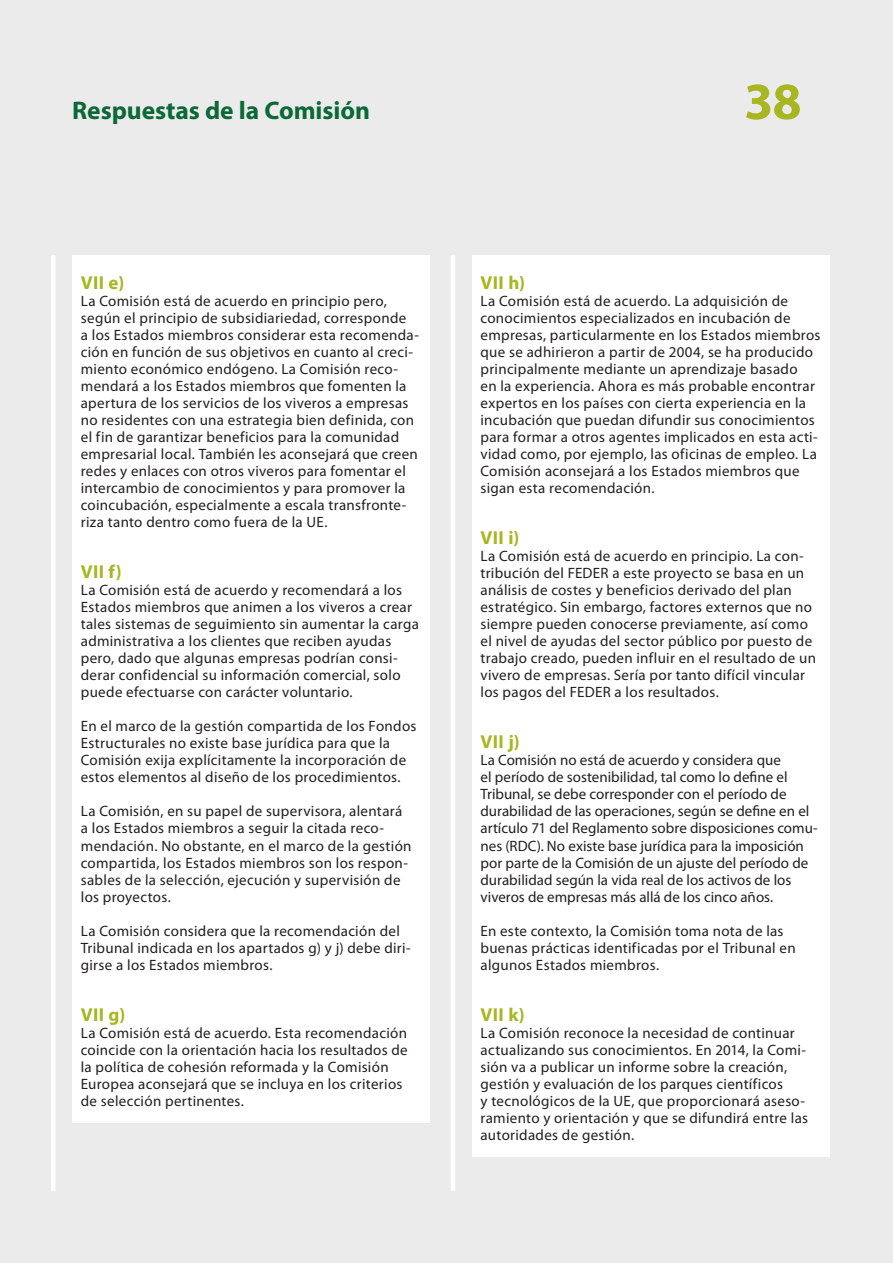
<style>
.page{position:relative;width:893px;height:1263px;background:#ebebeb}
.page>*{position:absolute;margin:0;border:0;box-sizing:border-box;transform-origin:0 0}
.t1{font:700 52.5px "Myriad Pro";color:#a7b621}
.t2{font:700 25.5px "Myriad Pro";letter-spacing:-.005em;color:#0b6938}
.K_03_-_REP_CHIFFRE{font:700 18.75px "Myriad Pro";letter-spacing:.02em;color:#a7b621}
.K_04_-_REP_TEXTE_COU{font:15px/17px "Myriad Pro";letter-spacing:.02em;color:#231f20}
.K_04_-_REP_TEXTE_COU-2{font:15px/17px "Myriad Pro";color:#231f20}
</style>
<div class="page">
<div style="left:51px;top:255px;width:5px;height:936px;background:#fff"></div>
<hr style="left:451px;top:255px;width:4px;height:936px;background:#fff">
<div style="left:472px;top:255px;width:357px;height:902px;background:#fff"></div>
<div style="left:72px;top:255px;width:357px;height:868px;background:#fff"></div>
<p class="t2" style="left:72px;top:94px;width:299px">Respuestas de la Comisión</p>
<p class="K_03_-_REP_CHIFFRE" style="left:81px;top:271px;width:45px">VII e)</p>
<p class="K_04_-_REP_TEXTE_COU" style="left:81px;top:292px;width:340px">La Comisión está de acuerdo en principio pero, según el principio de subsidiariedad, corresponde<br>a los Estados miembros considerar esta recomenda‑ ción en función de sus objetivos en cuanto al creci‑ miento económico endógeno. La Comisión reco‑ mendará a los Estados miembros que fomenten la apertura de los servicios de los viveros a empresas no residentes con una estrategia bien definida, con el fin de garantizar beneficios para la comunidad empresarial local. También les aconsejará que creen redes y enlaces con otros viveros para fomentar el intercambio de conocimientos y para promover la coincubación, especialmente a escala transfronte‑ riza tanto dentro como fuera de la UE.</p>
<p class="K_03_-_REP_CHIFFRE" style="left:81px;top:560px;width:42px">VII f)</p>
<p class="K_04_-_REP_TEXTE_COU" style="left:81px;top:582px;width:340px">La Comisión está de acuerdo y recomendará a los Estados miembros que animen a los viveros a crear tales sistemas de seguimiento sin aumentar la carga administrativa a los clientes que reciben ayudas pero, dado que algunas empresas podrían consi‑ derar confidencial su información comercial, solo puede efectuarse con carácter voluntario.</p>
<p class="K_04_-_REP_TEXTE_COU" style="left:81px;top:718px;width:337px">En el marco de la gestión compartida de los Fondos Estructurales no existe base jurídica para que la Comisión exija explícitamente la incorporación de estos elementos al diseño de los procedimientos.</p>
<p class="K_04_-_REP_TEXTE_COU" style="left:81px;top:803px;width:332px">La Comisión, en su papel de supervisora, alentará a los Estados miembros a seguir la citada reco‑ mendación. No obstante, en el marco de la gestión compartida, los Estados miembros son los respon‑ sables de la selección, ejecución y supervisión de los proyectos.</p>
<p class="K_04_-_REP_TEXTE_COU" style="left:81px;top:922px;width:331px">La Comisión considera que la recomendación del<br>Tribunal indicada en los apartados g) y j) debe diri‑ girse a los Estados miembros.</p>
<p class="K_03_-_REP_CHIFFRE" style="left:81px;top:1002px;width:46px">VII g)</p>
<p class="K_04_-_REP_TEXTE_COU" style="left:81px;top:1024px;width:328px">La Comisión está de acuerdo. Esta recomendación coincide con la orientación hacia los resultados de la política de cohesión reformada y la Comisión Europea aconsejará que se incluya en los criterios de selección pertinentes.</p>
<p class="t1" style="left:744px;top:67px;width:59px">38</p>
<p class="K_03_-_REP_CHIFFRE" style="left:480px;top:271px;width:46px">VII h)</p>
<p class="K_04_-_REP_TEXTE_COU" style="left:480px;top:292px;width:342px">La Comisión está de acuerdo. La adquisición de conocimientos especializados en incubación de empresas, particularmente en los Estados miembros que se adhirieron a partir de 2004, se ha producido principalmente mediante un aprendizaje basado<br>en la experiencia. Ahora es más probable encontrar expertos en los países con cierta experiencia en la incubación que puedan difundir sus conocimientos para formar a otros agentes implicados en esta acti‑ vidad como, por ejemplo, las oficinas de empleo. La Comisión aconsejará a los Estados miembros que sigan esta recomendación.</p>
<p class="K_03_-_REP_CHIFFRE" style="left:480px;top:526px;width:40px">VII i)</p>
<p class="K_04_-_REP_TEXTE_COU" style="left:480px;top:548px;width:337px">La Comisión está de acuerdo en principio. La con‑ tribución del FEDER a este proyecto se basa en un análisis de costes y beneficios derivado del plan estratégico. Sin embargo, factores externos que no siempre pueden conocerse previamente, así como el nivel de ayudas del sector público por puesto de trabajo creado, pueden influir en el resultado de un vivero de empresas. Sería por tanto difícil vincular los pagos del FEDER a los resultados.</p>
<p class="K_03_-_REP_CHIFFRE" style="left:480px;top:730px;width:41px">VII j)</p>
<p class="K_04_-_REP_TEXTE_COU-2" style="left:480px;top:752px;width:339px">La Comisión no está de acuerdo y considera que<br>el período de sostenibilidad, tal como lo define el Tribunal, se debe corresponder con el período de durabilidad de las operaciones, según se define en el artículo 71 del Reglamento sobre disposiciones comu‑ nes (RDC). No existe base jurídica para la imposición por parte de la Comisión de un ajuste del período de durabilidad según la vida real de los activos de los viveros de empresas más allá de los cinco años.</p>
<p class="K_04_-_REP_TEXTE_COU" style="left:480px;top:922px;width:317px">En este contexto, la Comisión toma nota de las buenas prácticas identificadas por el Tribunal en algunos Estados miembros.</p>
<p class="K_03_-_REP_CHIFFRE" style="left:480px;top:1002px;width:46px">VII k)</p>
<p class="K_04_-_REP_TEXTE_COU" style="left:480px;top:1024px;width:329px">La Comisión reconoce la necesidad de continuar actualizando sus conocimientos. En 2014, la Comi‑ sión va a publicar un informe sobre la creación, gestión y evaluación de los parques científicos<br>y tecnológicos de la UE, que proporcionará aseso‑ ramiento y orientación y que se difundirá entre las autoridades de gestión.</p>
</div>
